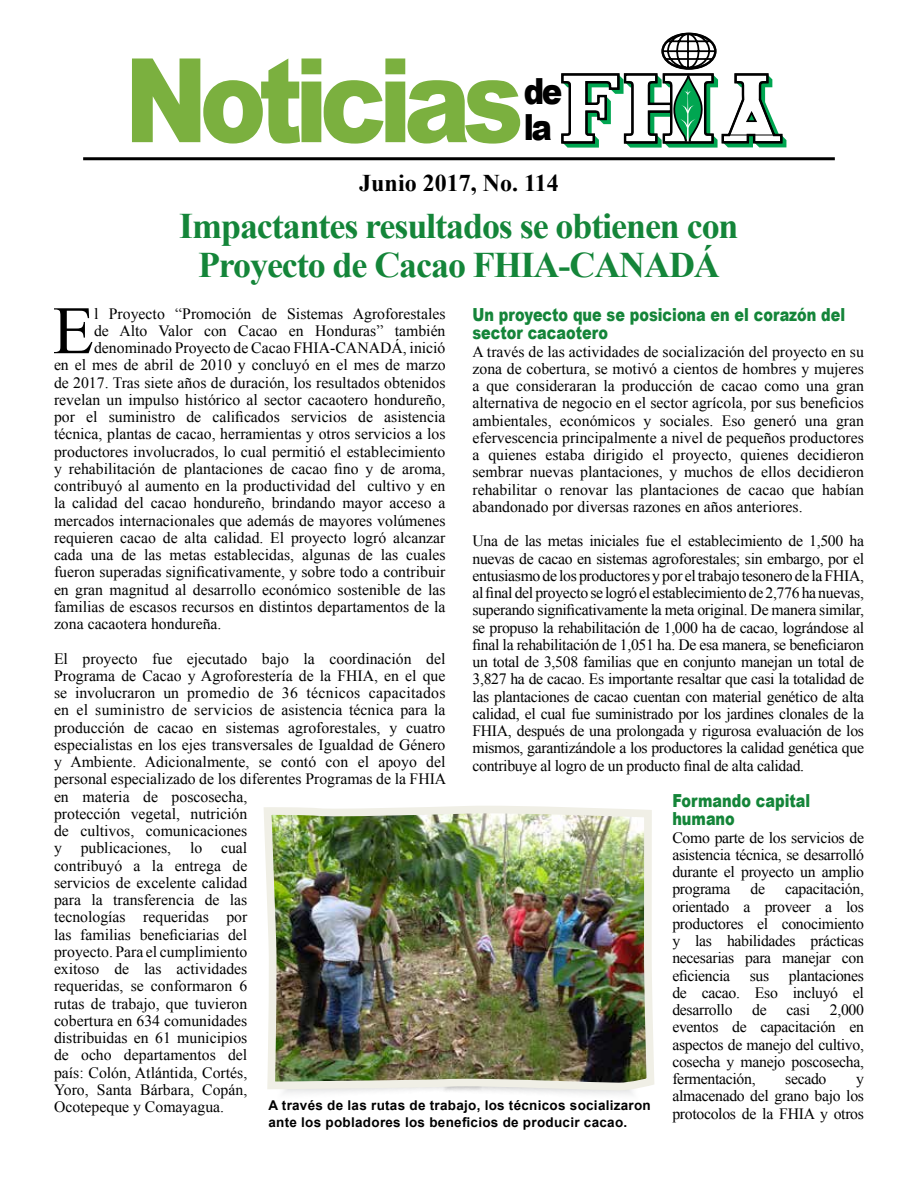
<style>
.page{position:relative;width:918px;height:1188px;background:#fff}
.page>*{position:absolute;margin:0;border:0;box-sizing:border-box;transform-origin:0 0}
.t1{font:900 116.85px "Arial";letter-spacing:-.08em;color:#7bb03f;scale:.85 1}
.t2{font:67.8px "Times New Roman";color:#000}
.t3{font:700 36px/39px "Times New Roman";letter-spacing:-.03em;color:#148539;text-align:center}
.t4{font:900 36px/36px "Arial";color:#000;scale:.85 1}
.t5{font:700 24px "Times New Roman";color:#000}
.t6{font:900 18px/18.8px "Arial";color:#148539;scale:.8 1}
.t7{font:15.75px/17.2px "Times New Roman";color:#000;text-align:justify}
.t8{font:700 13.5px/16.5px "Arial";letter-spacing:.02em;color:#000}
</style>
<div class="page">
<hr style="left:83px;top:157px;width:752px;height:3px;background:#000">
<svg style="left:561px;top:32px;width:225px;height:116px"></svg>
<hr style="left:729px;top:135px;width:46px;height:1px;background:#000">
<img style="left:264px;top:806px;width:390px;height:288px">
<h1 class="t1" style="left:125px;top:16px;width:471px">Noticias</h1>
<h3 class="t4" style="left:524px;top:72px;width:47px">de la</h3>
<h3 class="t5" style="left:359px;top:167px;width:201px">Junio 2017, No. 114</h3>
<h3 class="t3" style="left:179px;top:205px;width:561px">Impactantes resultados se obtienen con<br>Proyecto de Cacao FHIA-CANADÁ</h3>
<p class="t6" style="left:472px;top:304px;width:468px">Un proyecto que se posiciona en el corazón del sector cacaotero</p>
<p class="t7" style="left:472px;top:343px;width:393px">A través de las actividades de socialización del proyecto en su zona de cobertura, se motivó a cientos de hombres y mujeres a que consideraran la producción de cacao como una gran alternativa de negocio en el sector agrícola, por sus beneficios ambientales, económicos y sociales. Eso generó una gran efervescencia principalmente a nivel de pequeños productores a quienes estaba dirigido el proyecto, quienes decidieron sembrar nuevas plantaciones, y muchos de ellos decidieron rehabilitar o renovar las plantaciones de cacao que habían abandonado por diversas razones en años anteriores.</p>
<p class="t7" style="left:472px;top:532px;width:393px">Una de las metas iniciales fue el establecimiento de 1,500 ha nuevas de cacao en sistemas agroforestales; sin embargo, por el entusiasmo de los productores y por el trabajo tesonero de la FHIA, al final del proyecto se logró el establecimiento de 2,776 ha nuevas, superando significativamente la meta original. De manera similar, se propuso la rehabilitación de 1,000 ha de cacao, lográndose al final la rehabilitación de 1,051 ha. De esa manera, se beneficiaron un total de 3,508 familias que en conjunto manejan un total de 3,827 ha de cacao. Es importante resaltar que casi la totalidad de las plantaciones de cacao cuentan con material genético de alta calidad, el cual fue suministrado por los jardines clonales de la FHIA, después de una prolongada y rigurosa evaluación de los mismos, garantizándole a los productores la calidad genética que contribuye al logro de un producto final de alta calidad.</p>
<p class="t6" style="left:672px;top:790px;width:174px">Formando capital humano</p>
<p class="t7" style="left:672px;top:829px;width:193px">Como parte de los servicios de asistencia técnica, se desarrolló durante el proyecto un amplio programa</p>
<h2 class="t2" style="left:53px;top:285px;width:43px">E</h2>
<p class="t7" style="left:94px;top:305px;width:353px">l Proyecto “Promoción de Sistemas Agroforestales</p>
<p class="t7" style="left:94px;top:322px;width:353px">de Alto Valor con Cacao en Honduras” también</p>
<p class="t7" style="left:94px;top:339px;width:353px">denominado Proyecto de Cacao FHIA-CANADÁ, inició</p>
<p class="t7" style="left:54px;top:356px;width:393px">en el mes de abril de 2010 y concluyó en el mes de marzo</p>
<p class="t7" style="left:54px;top:374px;width:393px">de 2017. Tras siete años de duración, los resultados obtenidos</p>
<p class="t7" style="left:54px;top:391px;width:393px">revelan un impulso histórico al sector cacaotero hondureño,</p>
<p class="t7" style="left:54px;top:408px;width:393px">por el suministro de calificados servicios de asistencia</p>
<p class="t7" style="left:54px;top:425px;width:393px">técnica, plantas de cacao, herramientas y otros servicios a los</p>
<p class="t7" style="left:54px;top:443px;width:393px">productores involucrados, lo cual permitió el establecimiento</p>
<p class="t7" style="left:54px;top:460px;width:393px">y rehabilitación de plantaciones de cacao fino y de aroma,</p>
<p class="t7" style="left:54px;top:477px;width:393px">contribuyó al aumento en la productividad del cultivo y en</p>
<p class="t7" style="left:54px;top:494px;width:393px">la calidad del cacao hondureño, brindando mayor acceso a</p>
<p class="t7" style="left:54px;top:512px;width:393px">mercados internacionales que además de mayores volúmenes</p>
<p class="t7" style="left:54px;top:529px;width:393px">requieren cacao de alta calidad. El proyecto logró alcanzar</p>
<p class="t7" style="left:54px;top:546px;width:393px">cada una de las metas establecidas, algunas de las cuales</p>
<p class="t7" style="left:54px;top:563px;width:393px">fueron superadas significativamente, y sobre todo a contribuir</p>
<p class="t7" style="left:54px;top:581px;width:393px">en gran magnitud al desarrollo económico sostenible de las</p>
<p class="t7" style="left:54px;top:598px;width:393px">familias de escasos recursos en distintos departamentos de la</p>
<p class="t7" style="left:54px;top:615px;width:169px">zona cacaotera hondureña.</p>
<p class="t7" style="left:54px;top:650px;width:394px;text-align:left">El proyecto fue ejecutado bajo la coordinación del Programa de Cacao y Agroforestería de la FHIA, en el que se involucraron un promedio de 36 técnicos capacitados en el suministro de servicios de asistencia técnica para la producción de cacao en sistemas agroforestales, y cuatro especialistas en los ejes transversales de Igualdad de Género y Ambiente. Adicionalmente, se contó con el apoyo del personal especializado de los diferentes Programas de la FHIA en materia de poscosecha,<br>protección vegetal, nutrición<br>de cultivos, comunicaciones<br>y publicaciones, lo cual<br>contribuyó a la entrega de<br>servicios de excelente calidad<br>para la transferencia de las<br>tecnologías requeridas por<br>las familias beneficiarias del<br>proyecto. Para el cumplimiento<br>exitoso de las actividades<br>requeridas, se conformaron 6<br>rutas de trabajo, que tuvieron<br>cobertura en 634 comunidades<br>distribuidas en 61 municipios<br>de ocho departamentos del<br>país: Colón, Atlántida, Cortés,<br>Yoro, Santa Bárbara, Copán,<br>Ocotepeque y Comayagua.</p>
<p class="t7" style="left:672px;top:880px;width:193px;text-indent:113px">capacitación, orientado a proveer a los productores el conocimiento y las habilidades prácticas necesarias para manejar con eficiencia sus plantaciones de cacao. Eso incluyó el desarrollo</p>
<p class="t7" style="left:751px;top:880px;width:16px">de</p>
<p class="t7" style="left:752px;top:1001px;width:16px">de</p>
<p class="t7" style="left:787px;top:1001px;width:25px">casi</p>
<p class="t7" style="left:672px;top:1001px;width:193px;text-indent:157px">2,000 eventos de capacitación en aspectos de manejo del cultivo, cosecha y manejo poscosecha, fermentación,</p>
<p class="t7" style="left:785px;top:1070px;width:43px">secado</p>
<p class="t7" style="left:672px;top:1070px;width:193px;text-indent:184px">y almacenado del grano bajo los protocolos de la FHIA y otros</p>
<p class="t8" style="left:268px;top:1097px;width:384px">A través de las rutas de trabajo, los técnicos socializaron ante los pobladores los beneficios de producir cacao.</p>
</div>
